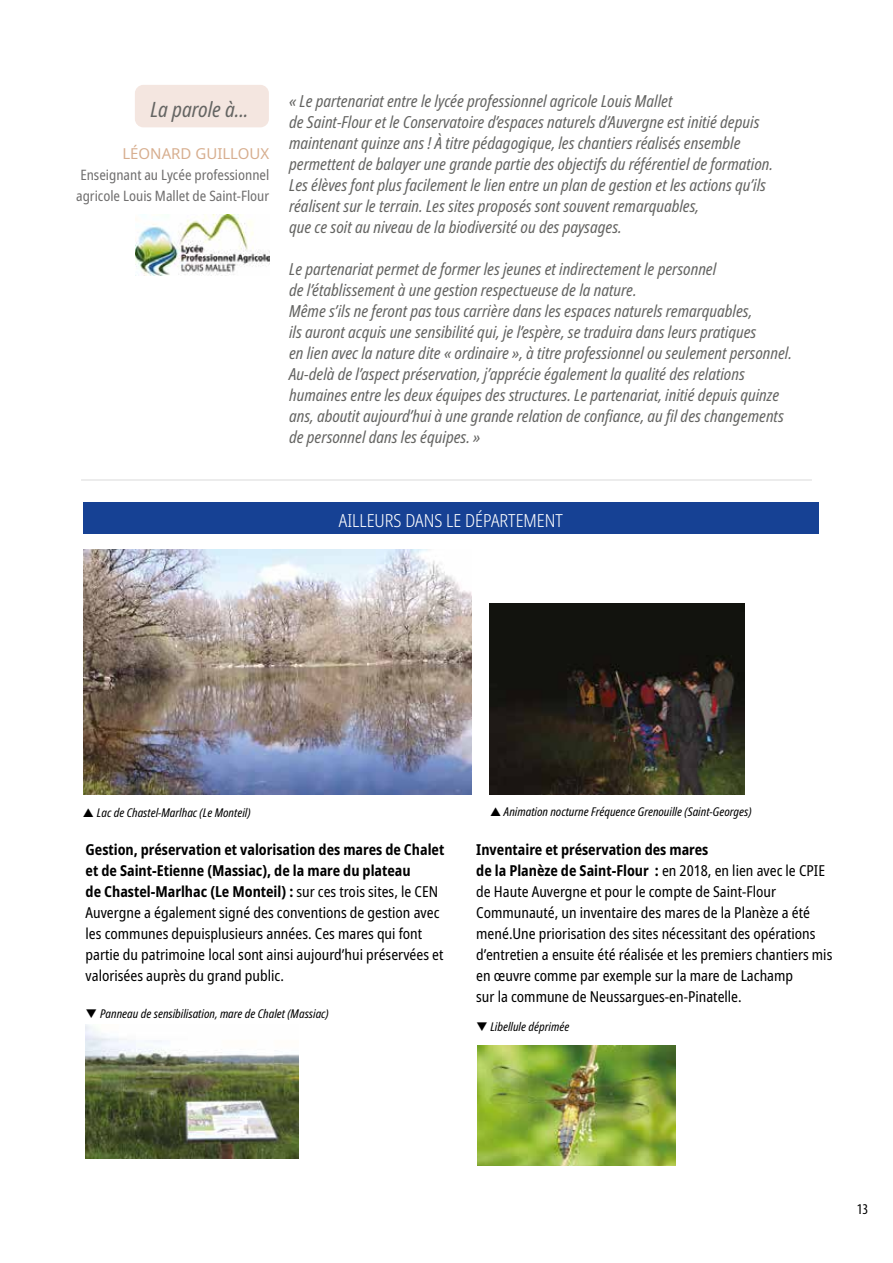
<style>
.page{position:relative;width:893px;height:1263px;background:#fff}
.page>*{position:absolute;margin:0;border:0;box-sizing:border-box;transform-origin:0 0}
.t1{font:italic condensed 21px "Noto Sans";color:#656563}
.t2{font:300 condensed 18px "Noto Sans";color:#fff}
.t3{font:italic condensed 16.5px/21px "Noto Sans";color:#656563}
.t4{font:condensed 15px/21px "Noto Sans";color:#000}
.t5{font:15px "Noto Sans";color:#d7ae8f}
.t6{font:condensed 15px "Myriad Pro";color:#000}
.t7{font:condensed 14.25px/21px "Noto Sans";color:#706f6f}
.t8{font:italic condensed 12px "Noto Sans";color:#000}
.s1{font-weight:700}
</style>
<div class="page">
<img style="left:84px;top:549px;width:388px;height:245px">
<img style="left:478px;top:1045px;width:198px;height:120px">
<img style="left:86px;top:1024px;width:213px;height:134px">
<img style="left:136px;top:215px;width:134px;height:60px">
<div style="left:135px;top:85px;width:134px;height:42px;background:#f4e6e0;border-radius:9px"></div>
<div style="left:83px;top:502px;width:736px;height:32px;background:#164194"></div>
<hr style="left:81px;top:480px;width:731px;height:1px;background:#dadada">
<img style="left:490px;top:604px;width:254px;height:190px">
<p class="t1" style="left:150px;top:95px;width:100px">La parole à...</p>
<p class="t5" style="left:122px;top:143px;width:148px">LÉONARD GUILLOUX</p>
<p class="t7" style="left:76px;top:165px;width:195px">Enseignant au Lycée professionnel agricole Louis Mallet de Saint-Flour</p>
<p class="t3" style="left:289px;top:90px;width:486px">« Le partenariat entre le lycée professionnel agricole Louis Mallet<br>de Saint-Flour et le Conservatoire d’espaces naturels d’Auvergne est initié depuis maintenant quinze ans ! À titre pédagogique, les chantiers réalisés ensemble permettent de balayer une grande partie des objectifs du référentiel de formation.<br>Les élèves font plus facilement le lien entre un plan de gestion et les actions qu’ils réalisent sur le terrain. Les sites proposés sont souvent remarquables,<br>que ce soit au niveau de la biodiversité ou des paysages.</p>
<p class="t3" style="left:289px;top:259px;width:504px">Le partenariat permet de former les jeunes et indirectement le personnel<br>de l’établissement à une gestion respectueuse de la nature.<br>Même s’ils ne feront pas tous carrière dans les espaces naturels remarquables,<br>ils auront acquis une sensibilité qui, je l’espère, se traduira dans leurs pratiques<br>en lien avec la nature dite « ordinaire », à titre professionnel ou seulement personnel.<br>Au-delà de l’aspect préservation, j’apprécie également la qualité des relations humaines entre les deux équipes des structures. Le partenariat, initié depuis quinze ans, aboutit aujourd’hui à une grande relation de confiance, au fil des changements de personnel dans les équipes. »</p>
<p class="t2" style="left:339px;top:508px;width:226px">AILLEURS DANS LE DÉPARTEMENT</p>
<p class="t8" style="left:97px;top:804px;width:155px">Lac de Chastel-Marlhac (Le Monteil)</p>
<p class="t8" style="left:504px;top:803px;width:249px">Animation nocturne Fréquence Grenouille (Saint-Georges)</p>
<p class="t4" style="left:86px;top:840px;width:360px"><span class="s1">Gestion, préservation et valorisation des mares de Chalet et de Saint-Etienne (Massiac), de la mare du plateau<br>de Chastel-Marlhac (Le Monteil) :</span> sur ces trois sites, le CEN Auvergne a également signé des conventions de gestion avec les communes depuisplusieurs années. Ces mares qui font partie du patrimoine local sont ainsi aujourd’hui préservées et valorisées auprès du grand public.</p>
<p class="t4" style="left:476px;top:840px;width:358px"><span class="s1">Inventaire et préservation des mares<br>de la Planèze de Saint-Flour :</span> en 2018, en lien avec le CPIE de Haute Auvergne et pour le compte de Saint-Flour Communauté, un inventaire des mares de la Planèze a été mené.Une priorisation des sites nécessitant des opérations d’entretien a ensuite été réalisée et les premiers chantiers mis en œuvre comme par exemple sur la mare de Lachamp<br>sur la commune de Neussargues-en-Pinatelle.</p>
<p class="t8" style="left:86px;top:1005px;width:245px">❑ Panneau de sensibilisation, mare de Chalet (Massiac)</p>
<p class="t8" style="left:476px;top:1018px;width:95px">❑ Libellule déprimée</p>
<p class="t6" style="left:857px;top:1200px;width:13px">13</p>
</div>
